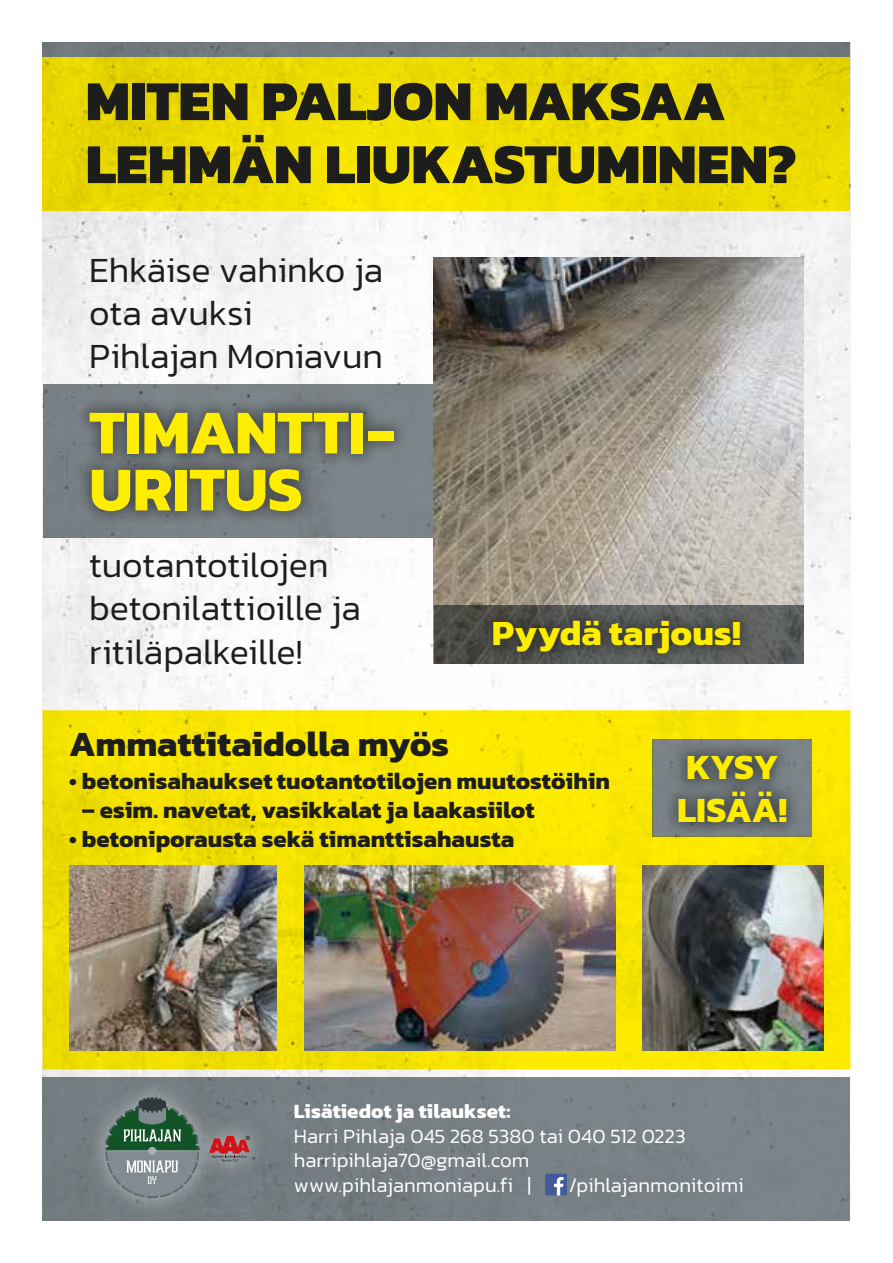
<style>
.page{position:relative;width:893px;height:1263px;background:#fff}
.page>*{position:absolute;margin:0;border:0;box-sizing:border-box;transform-origin:0 0}
.t1{font:700 63px/57px "Kanit";letter-spacing:-.005em;color:#ffed00}
.t2{font:800 57px/63px "Kanit";letter-spacing:-.005em;color:#1d1d1b}
.t3{font:300 36px/43.2px "Kanit";letter-spacing:-.005em;color:#1d1d1b}
.t4{font:700 36px/43.2px "Kanit";letter-spacing:-.005em;color:#ffed00}
.t5{font:700 36px "Kanit";color:#1d1d1b}
.t6{font:700 24px "Kanit";color:#1d1d1b}
.t7{font:300 20.55px/24.6px "Kanit";color:#fff}
.t8{font:700 20.55px "Kanit";color:#fff}
</style>
<div class="page">
<img style="left:43px;top:211px;width:807px;height:865px">
<div style="left:43px;top:57px;width:807px;height:154px;background:linear-gradient(to bottom,#e8d700,#f1df00)"></div>
<svg style="left:43px;top:710px;width:807px;height:359px;background:#f1e002"></svg>
<div style="left:43px;top:1076px;width:807px;height:144px;background:#788085"></div>
<div style="left:43px;top:43px;width:807px;height:14px;background:#717a7e"></div>
<div style="left:653px;top:739px;width:159px;height:97px;background:#798287"></div>
<img style="left:69px;top:866px;width:208px;height:184px">
<img style="left:304px;top:866px;width:311px;height:184px">
<div style="left:545px;top:1174px;width:22px;height:21px;background:#405a9a"></div>
<svg style="left:554px;top:1177px;width:10px;height:18px"></svg>
<div style="left:85px;top:1078px;width:134px;height:139px;background:#fff;opacity:.4"></div>
<svg style="left:104px;top:1097px;width:96px;height:101px"></svg>
<div style="left:191px;top:1116px;width:78px;height:65px;background:#fff;opacity:.4"></div>
<svg style="left:209px;top:1136px;width:41px;height:25px"></svg>
<div style="left:664px;top:740px;width:138px;height:97px;background:#1d1d1b;opacity:.5"></div>
<img style="left:642px;top:866px;width:182px;height:184px">
<div style="left:43px;top:384px;width:391px;height:153px;background:#798286"></div>
<div style="left:74px;top:397px;width:335px;height:130px;background:#1d1d1b;opacity:.5"></div>
<img style="left:434px;top:258px;width:370px;height:347px">
<svg style="left:434px;top:605px;width:370px;height:58px;background:#535451"></svg>
<div style="left:478px;top:605px;width:277px;height:63px;background:#1d1d1b;opacity:.5"></div>
<h2 class="t2" style="left:86px;top:67px;width:712px">MITEN PALJON MAKSAA<br>LEHMÄN LIUKASTUMINEN?</h2>
<h3 class="t3" style="left:89px;top:247px;width:295px">Ehkäise vahinko ja ota avuksi<br>Pihlajan Moniavun</h3>
<h1 class="t1" style="left:89px;top:402px;width:307px">TIMANTTI-<br>URITUS</h1>
<h3 class="t3" style="left:89px;top:543px;width:273px">tuotantotilojen betonilattioille ja ritiläpalkeille!</h3>
<h3 class="t4" style="left:492px;top:610px;width:250px">Pyydä tarjous!</h3>
<h3 class="t5" style="left:69px;top:716px;width:381px">Ammattitaidolla myös</h3>
<p class="t6" style="left:69px;top:762px;width:542px">• betonisahaukset tuotantotilojen muutostöihin</p>
<p class="t6" style="left:82px;top:791px;width:454px">– esim. navetat, vasikkalat ja laakasiilot</p>
<p class="t6" style="left:69px;top:820px;width:447px">• betoniporausta sekä timanttisahausta</p>
<h3 class="t4" style="left:677px;top:744px;width:112px">KYSY<br>LISÄÄ!</h3>
<p class="t8" style="left:294px;top:1095px;width:218px">Lisätiedot ja tilaukset:</p>
<p class="t7" style="left:294px;top:1123px;width:393px">Harri Pihlaja 045 268 5380 tai 040 512 0223 harripihlaja70@gmail.com www.pihlajanmoniapu.fi |</p>
<p class="t7" style="left:569px;top:1172px;width:176px">/pihlajanmonitoimi</p>
</div>
